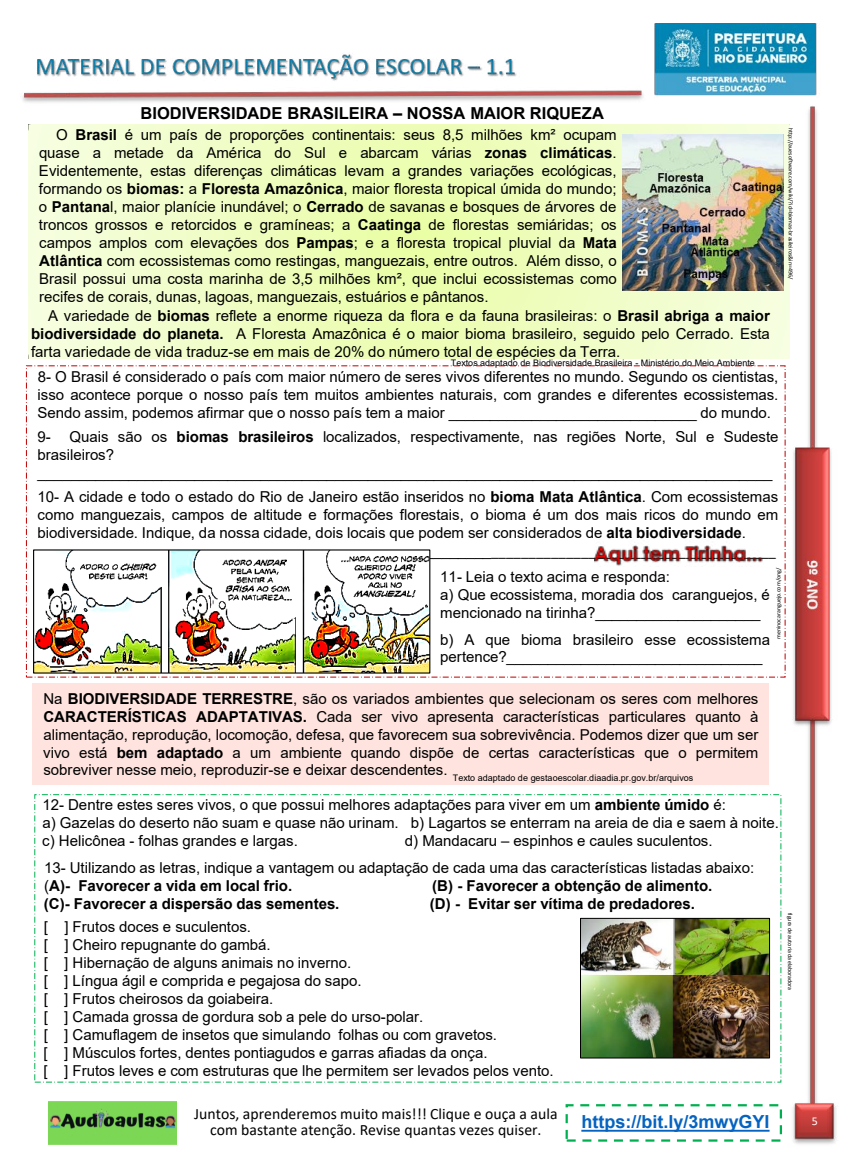
<style>
.page{position:relative;width:859px;height:1170px;background:#fff}
.page>*{position:absolute;margin:0;border:0;box-sizing:border-box;transform-origin:0 0}
.t1{font:700 18px "Arial";color:#0563c1}
.t2{font:700 16.5px "Arial";color:#000}
.t3{font:15.75px/16.5px "Calibri";color:#000;text-align:center}
.t4{font:15px/18px "Arial";color:#000}
.t5{font:700 15px "Arial";color:#000}
.t6{font:12px "Calibri";color:#fff}
.t7{font:9px "Arial";color:#000}
.t8{font:6px "Calibri";letter-spacing:-.005em;color:#000}
.s1{font-style:inherit}
.s2{font-weight:700}
</style>
<div class="page">
<img style="left:22px;top:23px;width:815px;height:1122px">
<svg style="left:29px;top:124px;width:760px;height:235px;background:#effdc3"></svg>
<div style="left:566px;top:1103px;width:216px;height:38px;border:2px dashed #00b050"></div>
<img style="left:48px;top:1100px;width:128px;height:44px">
<img style="left:595px;top:539px;width:171px;height:27px">
<div style="left:33px;top:683px;width:736px;height:102px;background:#fee3de"></div>
<img style="left:35px;top:551px;width:393px;height:120px">
<img style="left:582px;top:920px;width:186px;height:136px">
<div style="left:580px;top:918px;width:190px;height:140px;border:1px solid #000"></div>
<img style="left:622px;top:134px;width:171px;height:157px">
<svg style="left:581px;top:1129px;width:188px;height:2px"></svg>
<p class="t2" style="left:141px;top:101px;width:465px">BIODIVERSIDADE BRASILEIRA <span class="s1">–</span> NOSSA MAIOR RIQUEZA</p>
<p class="t4" style="left:39px;top:126px;width:579px;text-align:justify;text-indent:17px">O <span class="s2">Brasil</span> é um país de proporções continentais: seus 8,5 milhões km² ocupam quase a metade da América do Sul e abarcam várias <span class="s2">zonas climáticas</span>.<br>Evidentemente, estas diferenças climáticas levam a grandes variações ecológicas, formando os <span class="s2">biomas:</span> a <span class="s2">Floresta Amazônica</span>, maior floresta tropical úmida do mundo; o <span class="s2">Pantana</span>l, maior planície inundável; o <span class="s2">Cerrado</span> de savanas e bosques de árvores de troncos grossos e retorcidos e gramíneas; a <span class="s2">Caatinga</span> de florestas semiáridas; os campos amplos com elevações dos <span class="s2">Pampas</span>; e a floresta tropical pluvial da <span class="s2">Mata Atlântica</span> com ecossistemas como restingas, manguezais, entre outros. Além disso, o Brasil possui uma costa marinha de 3,5 milhões km², que inclui ecossistemas como recifes de corais, dunas, lagoas, manguezais, estuários e pântanos.</p>
<p class="t4" style="left:31px;top:307px;width:740px;text-align:justify;text-indent:17px">A variedade de <span class="s2">biomas</span> reflete a enorme riqueza da flora e da fauna brasileiras: o <span class="s2">Brasil abriga a maior biodiversidade do planeta.</span> A Floresta Amazônica é o maior bioma brasileiro, seguido pelo Cerrado. Esta farta variedade de vida traduz-se em mais de 20% do número total de espécies da Terra.</p>
<p class="t7" style="left:451px;top:357px;width:306px">Textos adaptado de Biodiversidade Brasileira - Ministério do Meio Ambiente</p>
<p class="t4" style="left:38px;top:368px;width:742px;text-align:justify">8- O Brasil é considerado o país com maior número de seres vivos diferentes no mundo. Segundo os cientistas, isso acontece porque o nosso país tem muitos ambientes naturais, com grandes e diferentes ecossistemas.<br>Sendo assim, podemos afirmar que o nosso país tem a maior ______________________________ do mundo.</p>
<p class="t4" style="left:37px;top:427px;width:742px">9- Quais são os <span class="s2">biomas brasileiros</span> localizados, respectivamente, nas regiões Norte, Sul e Sudeste brasileiros? _________________________________________________________________________________________</p>
<p class="t4" style="left:37px;top:487px;width:742px;text-align:justify">10- A cidade e todo o estado do Rio de Janeiro estão inseridos no <span class="s2">bioma Mata Atlântica</span>. Com ecossistemas como manguezais, campos de altitude e formações florestais, o bioma é um dos mais ricos do mundo em biodiversidade. Indique, da nossa cidade, dois locais que podem ser considerados de <span class="s2">alta biodiversidade</span>.</p>
<p class="t8" style="left:795px;top:128px;width:153px;rotate:90deg">http://auesoftware.com/wiki/?id=biomas-brasileiros&amp;in=496/</p>
<p class="t8" style="left:774px;top:639px;width:73px;rotate:-90deg">meninocaranguejo.com/ong/</p>
<p class="t4" style="left:440px;top:567px;width:331px">11- Leia o texto acima e responda:<br>a) Que ecossistema, moradia dos caranguejos, é mencionado na tirinha?____________________</p>
<p class="t4" style="left:440px;top:630px;width:331px;line-height:17.5px">b) A que bioma brasileiro esse ecossistema pertence?_______________________________</p>
<p class="t4" style="left:43px;top:689px;width:717px;text-align:justify">Na <span class="s2">BIODIVERSIDADE TERRESTRE</span>, são os variados ambientes que selecionam os seres com melhores <span class="s2">CARACTERÍSTICAS ADAPTATIVAS.</span> Cada ser vivo apresenta características particulares quanto à alimentação, reprodução, locomoção, defesa, que favorecem sua sobrevivência. Podemos dizer que um ser vivo está <span class="s2">bem adaptado</span> a um ambiente quando dispõe de certas características que o permitem sobreviver nesse meio, reproduzir-se e deixar descendentes.</p>
<p class="t7" style="left:453px;top:771px;width:242px">Texto adaptado de gestaoescolar.diaadia.pr.gov.br/arquivos</p>
<p class="t4" style="left:42px;top:795px;width:738px">12- Dentre estes seres vivos, o que possui melhores adaptações para viver em um <span class="s2">ambiente úmido</span> é:<br>a) Gazelas do deserto não suam e quase não urinam. b) Lagartos se enterram na areia de dia e saem à noite. c) Helicônea - folhas grandes e largas.</p>
<p class="t4" style="left:405px;top:831px;width:309px">d) Mandacaru <span class="s1">–</span> espinhos e caules suculentos.</p>
<p class="t4" style="left:44px;top:858px;width:712px">13- Utilizando as letras, indique a vantagem ou adaptação de cada uma das características listadas abaixo: (<span class="s2">A)- Favorecer a vida em local frio.</span></p>
<p class="t5" style="left:432px;top:875px;width:282px">(B) - Favorecer a obtenção de alimento.</p>
<p class="t5" style="left:44px;top:893px;width:297px">(C)- Favorecer a dispersão das sementes.</p>
<p class="t5" style="left:430px;top:893px;width:266px">(D) - Evitar ser vítima de predadores.</p>
<p class="t4" style="left:44px;top:917px;width:512px">[ ] Frutos doces e suculentos.<br>[ ] Cheiro repugnante do gambá.<br>[ ] Hibernação de alguns animais no inverno.<br>[ ] Língua ágil e comprida e pegajosa do sapo.<br>[ ] Frutos cheirosos da goiabeira.<br>[ ] Camada grossa de gordura sob a pele do urso-polar.<br>[ ] Camuflagem de insetos que simulando folhas ou com gravetos.<br>[ ] Músculos fortes, dentes pontiagudos e garras afiadas da onça.<br>[ ] Frutos leves e com estruturas que lhe permitem ser levados pelos vento.</p>
<p class="t8" style="left:794px;top:912px;width:79px;rotate:90deg">figura de autoria da elaboradora</p>
<p class="t3" style="left:194px;top:1104px;width:365px">Juntos, aprenderemos muito mais!!! Clique e ouça a aula com bastante atenção. Revise quantas vezes quiser.</p>
<p class="t1" style="left:581px;top:1108px;width:190px">https://bit.ly/3mwyGYI</p>
<p class="t6" style="left:812px;top:1112px;width:8px">5</p>
</div>
